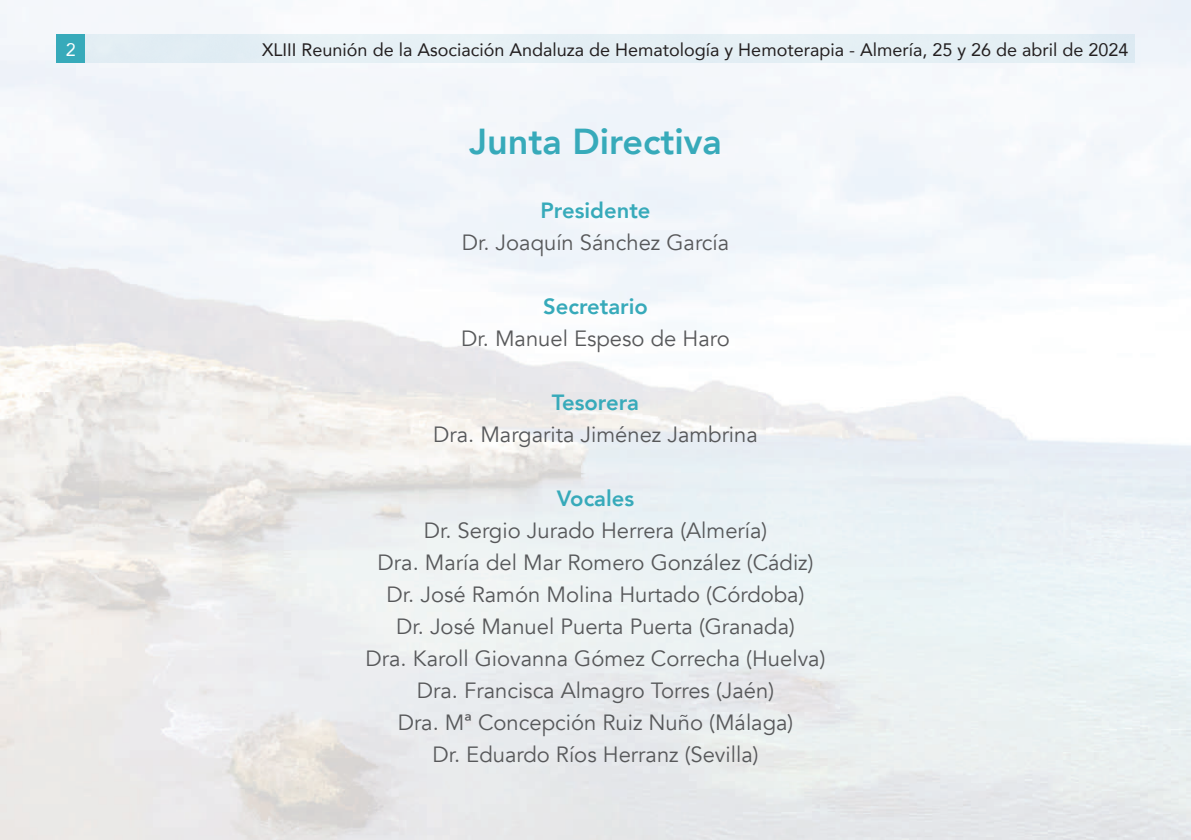
<style>
.page{position:relative;width:1191px;height:840px;background:#fff}
.page>*{position:absolute;margin:0;border:0;box-sizing:border-box;transform-origin:0 0}
.t1{font:800 36px "Avenir";color:#37aaba}
.t2{font:22px/32px "Avenir";color:#57585a;text-align:center}
.t3{font:800 22px "Avenir";color:#37aaba}
.t4{font:18px "Avenir";color:#231f20}
.t5{font:18px "Avenir";color:#fff}
</style>
<div class="page">
<img style="left:0;top:0;width:1191px;height:839px">
<div style="left:85px;top:34px;width:1049px;height:28px;background:#e4eff4"></div>
<div style="left:57px;top:34px;width:28px;height:28px;background:#37aaba"></div>
<p class="t5" style="left:66px;top:35px;width:12px">2</p>
<p class="t4" style="left:262px;top:35px;width:868px">XLIII Reunión de la Asociación Andaluza de Hematología y Hemoterapia - Almería, 25 y 26 de abril de 2024</p>
<h1 class="t1" style="left:469px;top:113px;width:254px">Junta Directiva</h1>
<p class="t3" style="left:540px;top:193px;width:112px">Presidente</p>
<p class="t2" style="left:462px;top:226px;width:269px">Dr. Joaquín Sánchez García</p>
<p class="t3" style="left:543px;top:289px;width:106px">Secretario</p>
<p class="t2" style="left:461px;top:322px;width:270px">Dr. Manuel Espeso de Haro</p>
<p class="t3" style="left:552px;top:385px;width:89px">Tesorera</p>
<p class="t2" style="left:433px;top:418px;width:326px">Dra. Margarita Jiménez Jambrina</p>
<p class="t3" style="left:557px;top:481px;width:79px">Vocales</p>
<p class="t2" style="left:365px;top:514px;width:461px">Dr. Sergio Jurado Herrera (Almería)<br>Dra. María del Mar Romero González (Cádiz)<br>Dr. José Ramón Molina Hurtado (Córdoba)<br>Dr. José Manuel Puerta Puerta (Granada)<br>Dra. Karoll Giovanna Gómez Correcha (Huelva)<br>Dra. Francisca Almagro Torres (Jaén)<br>Dra. Mª Concepción Ruiz Nuño (Málaga)<br>Dr. Eduardo Ríos Herranz (Sevilla)</p>
</div>
